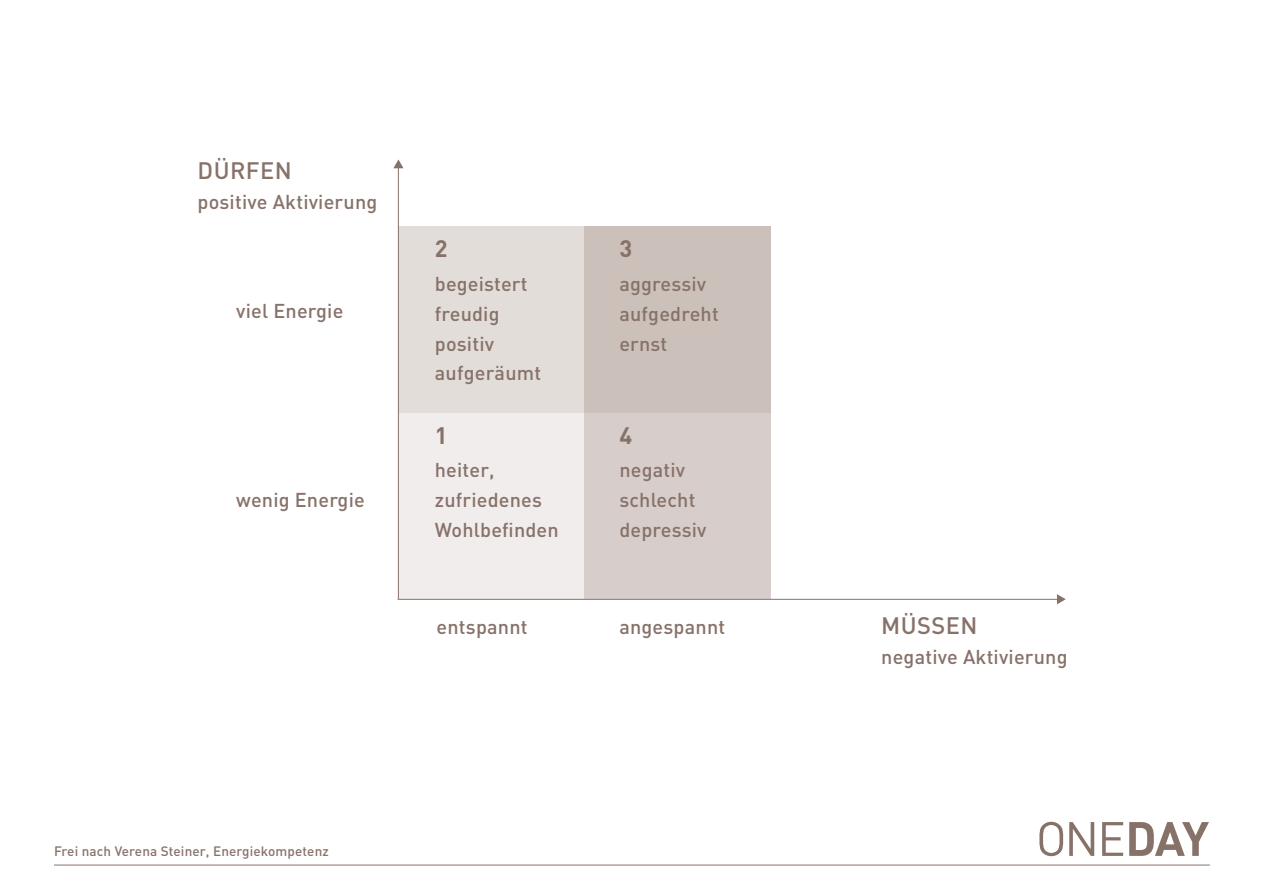
<style>
.page{position:relative;width:1263px;height:893px;background:#fff}
.page>*{position:absolute;margin:0;border:0;box-sizing:border-box;transform-origin:0 0}
.t1{font:500 23.55px "DIN";letter-spacing:.02em;color:#877269}
.t2{font:700 23.55px "DIN";color:#877269}
.t3{font:500 19.8px/29.7px "DIN";letter-spacing:.01em;color:#877269}
.t4{font:500 13.5px "DIN";letter-spacing:.01em;color:#877269}
</style>
<div class="page">
<svg style="left:1039px;top:822px;width:24px;height:34px"></svg>
<svg style="left:1069px;top:822px;width:25px;height:34px"></svg>
<svg style="left:1102px;top:822px;width:21px;height:34px"></svg>
<svg style="left:1129px;top:822px;width:80px;height:34px"></svg>
<hr style="left:54px;top:865px;width:1156px;height:1px;background:#877269">
<div style="left:398px;top:413px;width:186px;height:186px;background:#f1edec"></div>
<div style="left:398px;top:226px;width:186px;height:187px;background:#e3ddd9"></div>
<div style="left:584px;top:413px;width:186px;height:186px;background:#d7cecb"></div>
<div style="left:584px;top:226px;width:186px;height:187px;background:#ccc0ba"></div>
<hr style="left:398px;top:163px;width:1px;height:436px;background:#877269">
<hr style="left:398px;top:599px;width:665px;height:1px;background:#877269">
<svg style="left:393px;top:159px;width:10px;height:9px"></svg>
<svg style="left:1057px;top:594px;width:9px;height:10px"></svg>
<p class="t1" style="left:198px;top:155px;width:96px">DÜRFEN</p>
<p class="t3" style="left:198px;top:186px;width:181px">positive Aktivierung</p>
<p class="t3" style="left:236px;top:295px;width:109px">viel Energie</p>
<p class="t3" style="left:236px;top:484px;width:130px">wenig Energie</p>
<p class="t2" style="left:435px;top:233px;width:14px">2</p>
<p class="t3" style="left:435px;top:268px;width:108px">begeistert freudig positiv aufgeräumt</p>
<p class="t2" style="left:435px;top:421px;width:14px">1</p>
<p class="t3" style="left:435px;top:455px;width:125px">heiter, zufriedenes<br>Wohlbefinden</p>
<p class="t2" style="left:619px;top:233px;width:14px">3</p>
<p class="t3" style="left:619px;top:268px;width:101px">aggressiv aufgedreht ernst</p>
<p class="t2" style="left:619px;top:421px;width:14px">4</p>
<p class="t3" style="left:619px;top:455px;width:89px">negativ schlecht depressiv</p>
<p class="t3" style="left:437px;top:611px;width:93px">entspannt</p>
<p class="t3" style="left:619px;top:611px;width:107px">angespannt</p>
<p class="t4" style="left:54px;top:842px;width:276px">Frei nach Verena Steiner, Energiekompetenz</p>
<p class="t1" style="left:881px;top:611px;width:98px">MÜSSEN</p>
<p class="t3" style="left:881px;top:641px;width:188px">negative Aktivierung</p>
</div>
